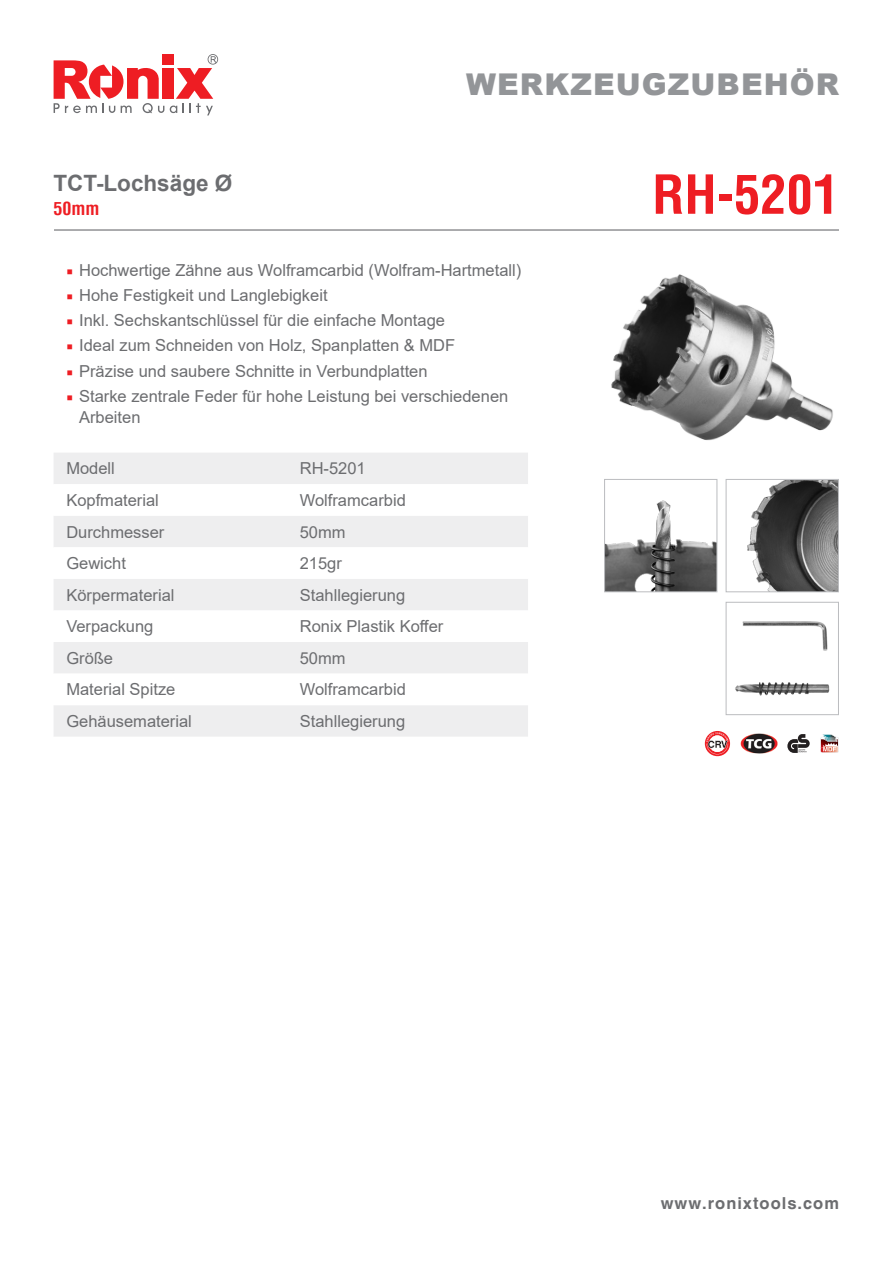
<style>
.page{position:relative;width:893px;height:1263px;background:#fff}
.page>*{position:absolute;margin:0;border:0;box-sizing:border-box;transform-origin:0 0}
.t1{font:700 condensed 52.5px "Helvetica LT";color:#ee1d23}
.t2{font:900 30px "Arial";letter-spacing:.035em;color:#939598}
.t3{font:700 22.5px "Arial";color:#6c6d70}
.t4{font:700 condensed 18px "Helvetica LT";color:#ee1d23}
.t5{font:16.5px/21px "Arial";color:#6c6d70}
.t6{font:700 16.5px "Helvetica CE";letter-spacing:.06em;color:#6c6d70}
.s1{font-family:"Minion Pro";color:#ee1d23}
</style>
<div class="page">
<svg style="left:170px;top:54px;width:48px;height:61px"></svg>
<div style="left:162px;top:68px;width:11px;height:31px;background:#ee1d23"></div>
<svg style="left:54px;top:60px;width:110px;height:53px"></svg>
<div style="left:162px;top:54px;width:11px;height:11px;background:#ee1d23"></div>
<div style="left:54px;top:453px;width:474px;height:31px;background:#eeeeef"></div>
<svg style="left:54px;top:516px;width:474px;height:221px;fill:#eeeeef"></svg>
<hr style="left:54px;top:229px;width:785px;height:2px;background:#6c6d70">
<img style="left:611px;top:274px;width:222px;height:167px">
<img style="left:735px;top:621px;width:95px;height:75px">
<div style="left:726px;top:602px;width:113px;height:113px;border:1px solid #bcbdc0"></div>
<img style="left:606px;top:500px;width:109px;height:90px">
<div style="left:604px;top:479px;width:113px;height:113px;border:1px solid #bcbdc0"></div>
<img style="left:747px;top:481px;width:90px;height:109px">
<div style="left:726px;top:479px;width:113px;height:113px;border:1px solid #bcbdc0"></div>
<svg style="left:704px;top:730px;width:27px;height:27px"></svg>
<svg style="left:705px;top:731px;width:25px;height:25px"></svg>
<svg style="left:706px;top:732px;width:22px;height:22px"></svg>
<img style="left:740px;top:733px;width:38px;height:21px">
<svg style="left:787px;top:734px;width:23px;height:19px"></svg>
<svg style="left:820px;top:734px;width:19px;height:19px"></svg>
<p class="t3" style="left:54px;top:167px;width:180px">TCT-Lochsäge Ø</p>
<p class="t4" style="left:54px;top:197px;width:48px">50mm</p>
<p class="t2" style="left:466px;top:63px;width:374px">WERKZEUGZUBEHÖR</p>
<p class="t1" style="left:652px;top:162px;width:188px">RH-5201</p>
<p class="t5" style="left:66px;top:259px;width:457px"><span class="s1">■</span> Hochwertige Zähne aus Wolframcarbid (Wolfram-Hartmetall)</p>
<p class="t5" style="left:66px;top:284px;width:263px"><span class="s1">■</span> Hohe Festigkeit und Langlebigkeit</p>
<p class="t5" style="left:66px;top:310px;width:380px"><span class="s1">■</span> Inkl. Sechskantschlüssel für die einfache Montage</p>
<p class="t5" style="left:66px;top:335px;width:390px"><span class="s1">■</span> Ideal zum Schneiden von Holz, Spanplatten &amp; MDF</p>
<p class="t5" style="left:66px;top:360px;width:363px"><span class="s1">■</span> Präzise und saubere Schnitte in Verbundplatten</p>
<p class="t5" style="left:79px;top:385px;width:431px;text-indent:-13px"><span class="s1">■</span> Starke zentrale Feder für hohe Leistung bei verschiedenen<br>Arbeiten</p>
<p class="t5" style="left:66px;top:458px;width:50px">Modell</p>
<p class="t5" style="left:300px;top:458px;width:68px">RH-5201</p>
<p class="t5" style="left:66px;top:490px;width:94px">Kopfmaterial</p>
<p class="t5" style="left:300px;top:490px;width:108px">Wolframcarbid</p>
<p class="t5" style="left:66px;top:521px;width:100px">Durchmesser</p>
<p class="t5" style="left:300px;top:521px;width:47px">50mm</p>
<p class="t5" style="left:66px;top:553px;width:61px">Gewicht</p>
<p class="t5" style="left:300px;top:553px;width:44px">215gr</p>
<p class="t5" style="left:66px;top:584px;width:110px">Körpermaterial</p>
<p class="t5" style="left:300px;top:584px;width:107px">Stahllegierung</p>
<p class="t5" style="left:66px;top:616px;width:89px">Verpackung</p>
<p class="t5" style="left:300px;top:616px;width:145px">Ronix Plastik Koffer</p>
<p class="t5" style="left:66px;top:647px;width:48px">Größe</p>
<p class="t5" style="left:300px;top:647px;width:47px">50mm</p>
<p class="t5" style="left:66px;top:679px;width:111px">Material Spitze</p>
<p class="t5" style="left:300px;top:679px;width:108px">Wolframcarbid</p>
<p class="t5" style="left:66px;top:711px;width:127px">Gehäusematerial</p>
<p class="t5" style="left:300px;top:711px;width:107px">Stahllegierung</p>
<p class="t6" style="left:661px;top:1193px;width:180px">www.ronixtools.com</p>
</div>
